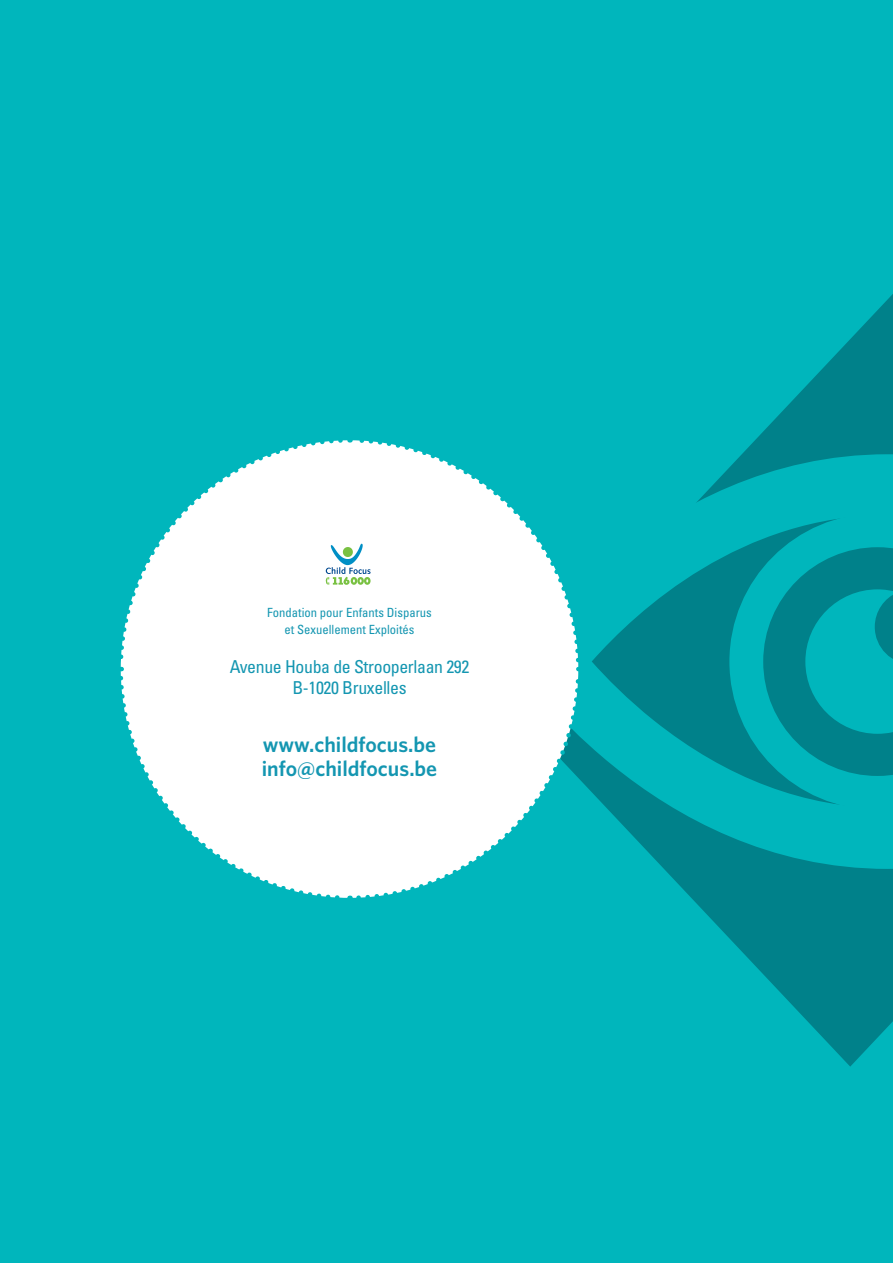
<style>
.page{position:relative;width:893px;height:1263px;background:#00b6bc}
.page>*{position:absolute;margin:0;border:0;box-sizing:border-box;transform-origin:0 0}
.t1{font:600 21.75px "Whitney";color:#1496b1}
.t2{font:condensed 17.85px "Univers LT Std";letter-spacing:-.02em;color:#1496b1}
.t3{font:condensed 12.6px "Univers LT Std";color:#1496b1}
</style>
<div class="page">
<svg style="left:664px;top:294px;width:229px;height:773px"></svg>
<svg style="left:578px;top:454px;width:315px;height:415px"></svg>
<svg style="left:729px;top:513px;width:164px;height:297px"></svg>
<svg style="left:805px;top:589px;width:88px;height:145px"></svg>
<svg style="left:354px;top:669px;width:229px;height:229px"></svg>
<svg style="left:349px;top:440px;width:234px;height:225px"></svg>
<svg style="left:120px;top:440px;width:225px;height:229px"></svg>
<svg style="left:120px;top:673px;width:230px;height:225px"></svg>
<svg style="left:314px;top:531px;width:68px;height:61px;background:#e3f1ec"></svg>
<p class="t3" style="left:267px;top:604px;width:166px">Fondation pour Enfants Disparus</p>
<p class="t3" style="left:284px;top:622px;width:132px">et Sexuellement Exploités</p>
<p class="t2" style="left:230px;top:655px;width:241px">Avenue Houba de Strooperlaan 292</p>
<p class="t2" style="left:292px;top:676px;width:116px">B-1020 Bruxelles</p>
<p class="t1" style="left:263px;top:730px;width:175px">www.childfocus.be</p>
<p class="t1" style="left:262px;top:754px;width:177px">info@childfocus.be</p>
</div>
